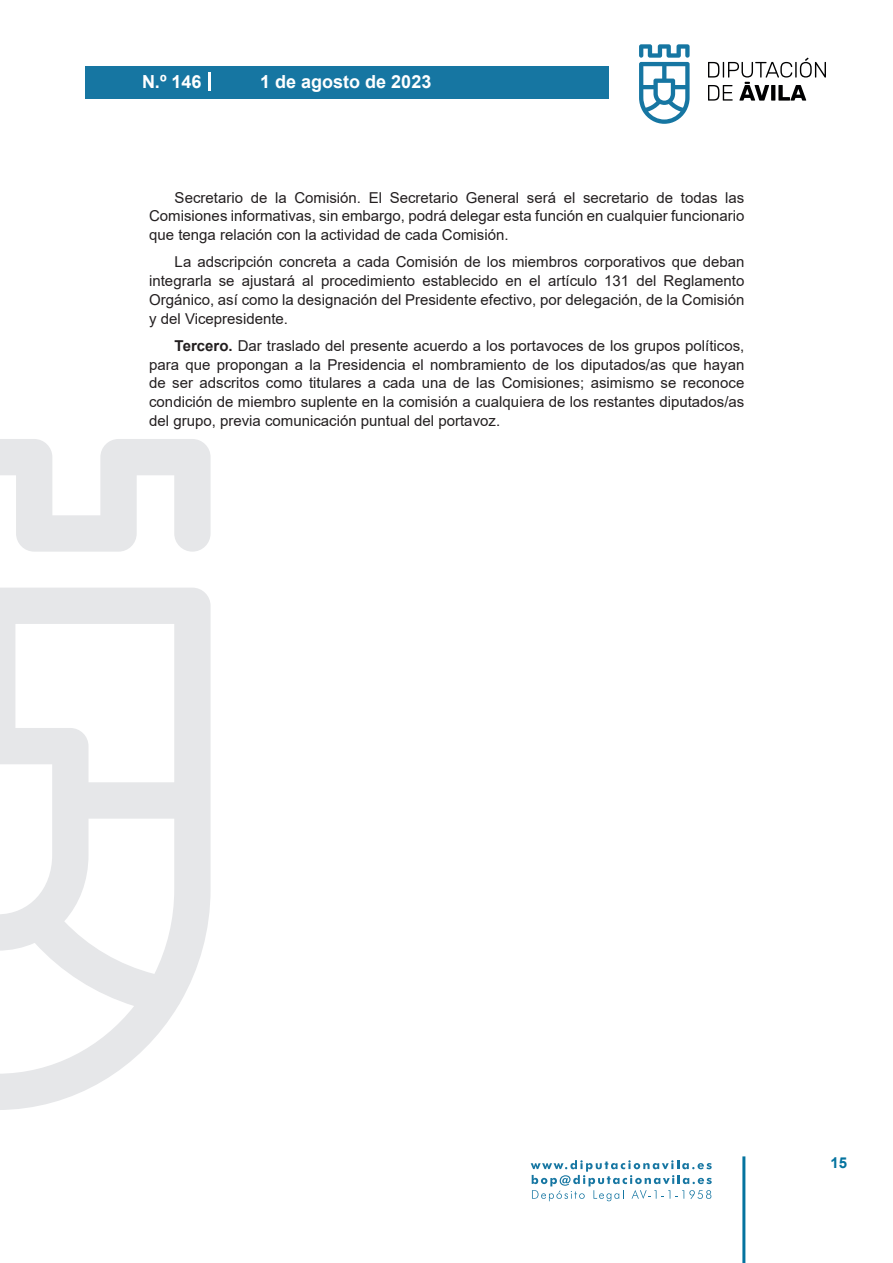
<style>
.page{position:relative;width:893px;height:1263px;background:#fff}
.page>*{position:absolute;margin:0;border:0;box-sizing:border-box;transform-origin:0 0}
.t1{font:700 18px "Arial";color:#fff}
.texto_normal{font:15px/18.8px "Arial";color:#231f20;text-align:justify}
.t2{font:700 15px "Arial";color:#04739f}
.s1{font-weight:700}
</style>
<div class="page">
<svg style="left:531px;top:1160px;width:181px;height:41px"></svg>
<div style="left:85px;top:66px;width:523px;height:33px;background:#1676a2"></div>
<svg style="left:639px;top:44px;width:51px;height:80px"></svg>
<svg style="left:708px;top:58px;width:118px;height:43px"></svg>
<hr style="left:742px;top:1156px;width:3px;height:107px;background:#04739f">
<svg style="left:208px;top:72px;width:2px;height:18px"></svg>
<svg style="left:0;top:439px;width:211px;height:671px"></svg>
<p class="t1" style="left:142px;top:69px;width:61px">N.º 146</p>
<p class="t1" style="left:260px;top:69px;width:173px">1 de agosto de 2023</p>
<p class="texto_normal" style="left:149px;top:188px;width:597px;text-indent:26px">Secretario de la Comisión. El Secretario General será el secretario de todas las Comisiones informativas, sin embargo, podrá delegar esta función en cualquier funcionario que tenga relación con la actividad de cada Comisión.</p>
<p class="texto_normal" style="left:149px;top:253px;width:597px;text-indent:26px">La adscripción concreta a cada Comisión de los miembros corporativos que deban integrarla se ajustará al procedimiento establecido en el artículo 131 del Reglamento Orgánico, así como la designación del Presidente efectivo, por delegación, de la Comisión y del Vicepresidente.</p>
<p class="texto_normal" style="left:149px;top:336px;width:597px;text-indent:26px"><span class="s1">Tercero.</span> Dar traslado del presente acuerdo a los portavoces de los grupos políticos, para que propongan a la Presidencia el nombramiento de los diputados/as que hayan de ser adscritos como titulares a cada una de las Comisiones; asimismo se reconoce condición de miembro suplente en la comisión a cualquiera de los restantes diputados/as del grupo, previa comunicación puntual del portavoz.</p>
<p class="t2" style="left:831px;top:1152px;width:18px">15</p>
</div>
